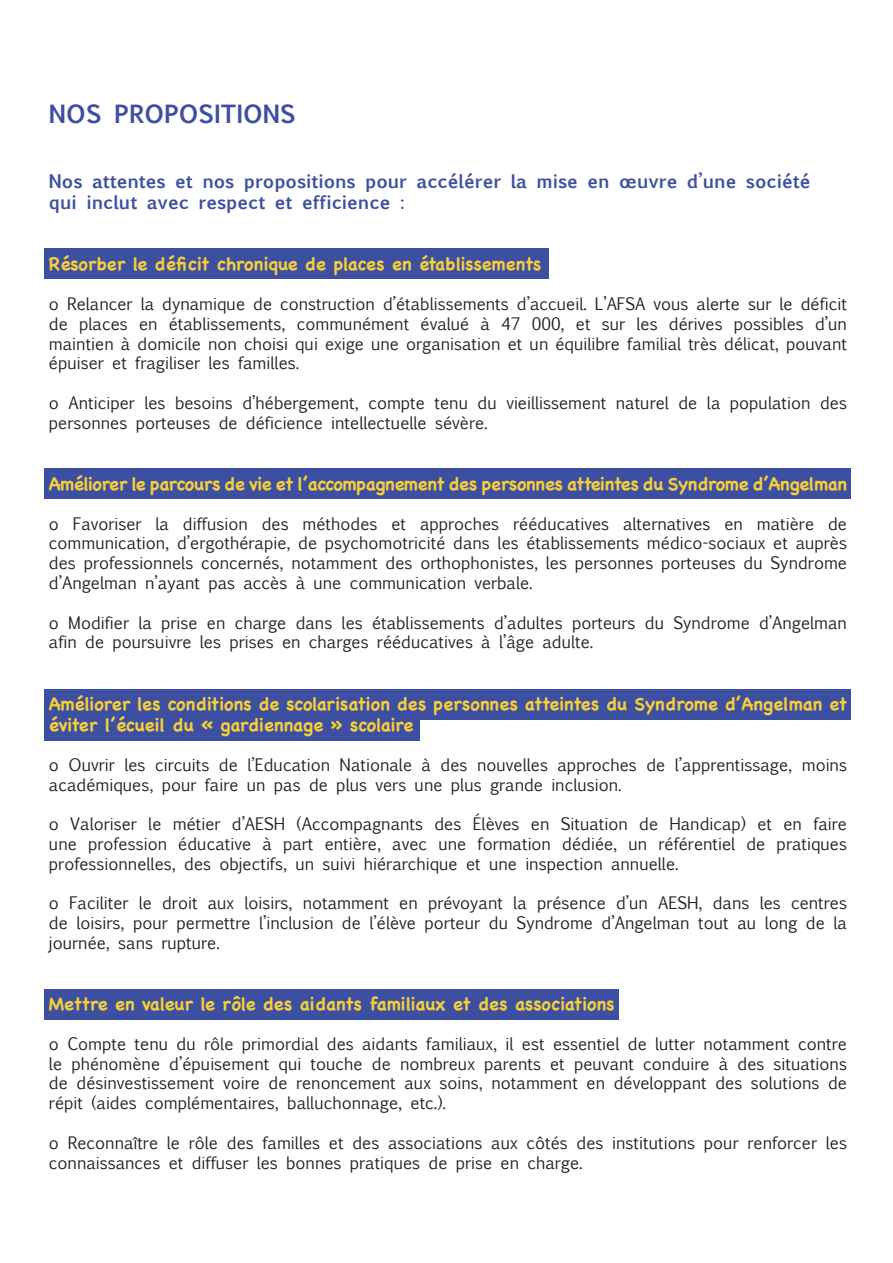
<style>
.page{position:relative;width:893px;height:1263px;background:#fff}
.page>*{position:absolute;margin:0;border:0;box-sizing:border-box;transform-origin:0 0}
.t1{font:700 24px "Euphemia UCAS";color:#3d4fa1}
.t2{font:700 18px/21.6px "Chalkboard SE";color:#f6ce38}
.t3{font:700 18px/21.6px "Euphemia UCAS";color:#3d4fa1}
.t4{font:700 18px "Chalkboard SE";letter-spacing:-.02em;color:#f6ce38}
.t5{font:16.5px/19.8px "Euphemia UCAS";color:#231f20;text-align:justify}
</style>
<div class="page">
<div style="left:44px;top:248px;width:504px;height:31px;background:#3d4fa1"></div>
<div style="left:44px;top:468px;width:806px;height:31px;background:#3d4fa1"></div>
<div style="left:44px;top:689px;width:806px;height:31px;background:#3d4fa1"></div>
<div style="left:44px;top:710px;width:375px;height:31px;background:#3d4fa1"></div>
<div style="left:44px;top:989px;width:574px;height:31px;background:#3d4fa1"></div>
<p class="t1" style="left:49px;top:96px;width:248px">NOS PROPOSITIONS</p>
<p class="t3" style="left:49px;top:170px;width:763px">Nos attentes et nos propositions pour accélérer la mise en œuvre d’une société qui inclut avec respect et efficience :</p>
<p class="t2" style="left:49px;top:253px;width:494px">Résorber le déficit chronique de places en établissements</p>
<p class="t5" style="left:49px;top:294px;width:800px">o Relancer la dynamique de construction d’établissements d’accueil. L’AFSA vous alerte sur le déficit de places en établissements, communément évalué à 47 000, et sur les dérives possibles d’un maintien à domicile non choisi qui exige une organisation et un équilibre familial très délicat, pouvant épuiser et fragiliser les familles.</p>
<p class="t5" style="left:49px;top:393px;width:799px">o Anticiper les besoins d’hébergement, compte tenu du vieillissement naturel de la population des personnes porteuses de déficience intellectuelle sévère.</p>
<p class="t4" style="left:49px;top:473px;width:799px">Améliorer le parcours de vie et l’accompagnement des personnes atteintes du Syndrome d’Angelman</p>
<p class="t5" style="left:49px;top:513px;width:800px">o Favoriser la diffusion des méthodes et approches rééducatives alternatives en matière de communication, d’ergothérapie, de psychomotricité dans les établissements médico-sociaux et auprès des professionnels concernés, notamment des orthophonistes, les personnes porteuses du Syndrome d’Angelman n’ayant pas accès à une communication verbale.</p>
<p class="t5" style="left:49px;top:612px;width:800px">o Modifier la prise en charge dans les établissements d’adultes porteurs du Syndrome d’Angelman afin de poursuivre les prises en charges rééducatives à l’âge adulte.</p>
<p class="t2" style="left:49px;top:692px;width:800px">Améliorer les conditions de scolarisation des personnes atteintes du Syndrome d’Angelman et éviter l’écueil du « gardiennage » scolaire</p>
<p class="t5" style="left:49px;top:755px;width:799px">o Ouvrir les circuits de l’Education Nationale à des nouvelles approches de l’apprentissage, moins académiques, pour faire un pas de plus vers une plus grande inclusion.</p>
<p class="t5" style="left:49px;top:814px;width:800px">o Valoriser le métier d’AESH (Accompagnants des Élèves en Situation de Handicap) et en faire une profession éducative à part entière, avec une formation dédiée, un référentiel de pratiques professionnelles, des objectifs, un suivi hiérarchique et une inspection annuelle.</p>
<p class="t5" style="left:49px;top:893px;width:800px">o Faciliter le droit aux loisirs, notamment en prévoyant la présence d’un AESH, dans les centres de loisirs, pour permettre l’inclusion de l’élève porteur du Syndrome d’Angelman tout au long de la journée, sans rupture.</p>
<p class="t2" style="left:49px;top:993px;width:567px">Mettre en valeur le rôle des aidants familiaux et des associations</p>
<p class="t5" style="left:49px;top:1034px;width:800px">o Compte tenu du rôle primordial des aidants familiaux, il est essentiel de lutter notamment contre le phénomène d’épuisement qui touche de nombreux parents et peuvant conduire à des situations de désinvestissement voire de renoncement aux soins, notamment en développant des solutions de répit (aides complémentaires, balluchonnage, etc.).</p>
<p class="t5" style="left:49px;top:1133px;width:800px">o Reconnaître le rôle des familles et des associations aux côtés des institutions pour renforcer les connaissances et diffuser les bonnes pratiques de prise en charge.</p>
</div>
